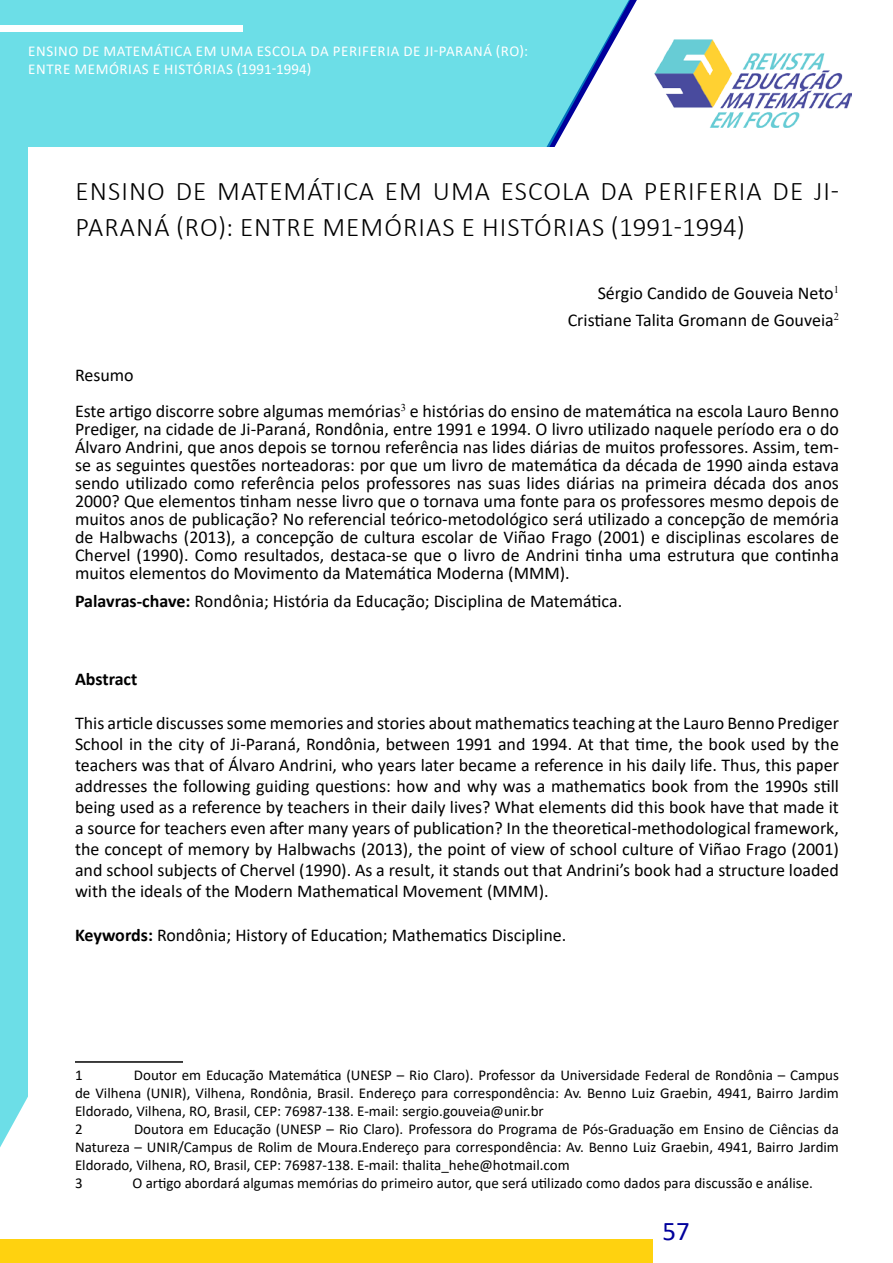
<style>
.page{position:relative;width:893px;height:1263px;background:#fff}
.page>*{position:absolute;margin:0;border:0;box-sizing:border-box;transform-origin:0 0}
.t1{font:300 27px/36px "Calibri";letter-spacing:.04em;color:#000}
.t2{font:27px "Calibri";color:#00009c}
.t3{font:18px/18px "Calibri";color:#000;text-align:justify}
.t4{font:700 18px "Calibri";color:#000}
.t5{font:15px/18px "Calibri";color:#000}
.t6{font:15px/18px "Calibri";letter-spacing:.04em;color:#fff}
.s1{font-weight:700}
</style>
<div class="page">
<img style="left:654px;top:39px;width:197px;height:88px">
<div style="left:0;top:0;width:630px;height:1147px;background:#6cdee7"></div>
<div style="left:0;top:25px;width:242px;height:6px;background:#fff"></div>
<div style="left:0;top:1239px;width:653px;height:24px;background:#ffd20f"></div>
<div style="left:28px;top:148px;width:835px;height:1074px;background:#fff"></div>
<hr style="left:75px;top:1061px;width:108px;height:2px;background:#000">
<p class="t6" style="left:28px;top:42px;width:501px">ENSINO DE MATEMÁTICA EM UMA ESCOLA DA PERIFERIA DE JI-PARANÁ (RO):<br>ENTRE MEMÓRIAS E HISTÓRIAS (1991-1994)</p>
<h1 class="t1" style="left:76px;top:173px;width:765px">ENSINO DE MATEMÁTICA EM UMA ESCOLA DA PERIFERIA DE JI-<br>PARANÁ (RO): ENTRE MEMÓRIAS E HISTÓRIAS (1991-1994)</h1>
<p class="t3" style="left:568px;top:279px;width:273px;line-height:27px;text-align:right">Sérgio Candido de Gouveia Neto<sup>1<br></sup>Cristiane Talita Gromann de Gouveia<sup>2</sup></p>
<p class="t3" style="left:75px;top:356px;width:765px;line-height:36px">Resumo<br>Este artigo discorre sobre algumas memórias<sup>3</sup> e histórias do ensino de matemática na escola Lauro Benno</p>
<p class="t3" style="left:75px;top:419px;width:765px">Prediger, na cidade de Ji-Paraná, Rondônia, entre 1991 e 1994. O livro utilizado naquele período era o do Álvaro Andrini, que anos depois se tornou referência nas lides diárias de muitos professores. Assim, tem&shy;se as seguintes questões norteadoras: por que um livro de matemática da década de 1990 ainda estava sendo utilizado como referência pelos professores nas suas lides diárias na primeira década dos anos 2000? Que elementos tinham nesse livro que o tornava uma fonte para os professores mesmo depois de muitos anos de publicação? No referencial teórico-metodológico será utilizado a concepção de memória de Halbwachs (2013), a concepção de cultura escolar de Viñao Frago (2001) e disciplinas escolares de Chervel (1990). Como resultados, destaca-se que o livro de Andrini tinha uma estrutura que continha muitos elementos do Movimento da Matemática Moderna (MMM).</p>
<p class="t3" style="left:75px;top:592px;width:549px"><span class="s1">Palavras-chave:</span> Rondônia; História da Educação; Disciplina de Matemática.</p>
<p class="t4" style="left:75px;top:667px;width:64px">Abstract</p>
<p class="t3" style="left:75px;top:712px;width:765px;line-height:21px">This article discusses some memories and stories about mathematics teaching at the Lauro Benno Prediger School in the city of Ji-Paraná, Rondônia, between 1991 and 1994. At that time, the book used by the teachers was that of Álvaro Andrini, who years later became a reference in his daily life. Thus, this paper addresses the following guiding questions: how and why was a mathematics book from the 1990s still being used as a reference by teachers in their daily lives? What elements did this book have that made it a source for teachers even after many years of publication? In the theoretical-methodological framework, the concept of memory by Halbwachs (2013), the point of view of school culture of Viñao Frago (2001) and school subjects of Chervel (1990). As a result, it stands out that Andrini’s book had a structure loaded with the ideals of the Modern Mathematical Movement (MMM).</p>
<p class="t3" style="left:75px;top:925px;width:493px"><span class="s1">Keywords:</span> Rondônia; History of Education; Mathematics Discipline.</p>
<p class="t5" style="left:75px;top:1065px;width:765px;text-indent:59px">Doutor em Educação Matemática (UNESP – Rio Claro). Professor da Universidade Federal de Rondônia – Campus de Vilhena (UNIR), Vilhena, Rondônia, Brasil. Endereço para correspondência: Av. Benno Luiz Graebin, 4941, Bairro Jardim Eldorado, Vilhena, RO, Brasil, CEP: 76987-138. E-mail: sergio.gouveia@unir.br<br>2</p>
<p class="t5" style="left:75px;top:1065px;width:9px">1</p>
<p class="t5" style="left:75px;top:1119px;width:765px;text-indent:59px">Doutora em Educação (UNESP – Rio Claro). Professora do Programa de Pós-Graduação em Ensino de Ciências da Natureza – UNIR/Campus de Rolim de Moura.Endereço para correspondência: Av. Benno Luiz Graebin, 4941, Bairro Jardim Eldorado, Vilhena, RO, Brasil, CEP: 76987-138. E-mail: thalita_hehe@hotmail.com<br>3</p>
<p class="t5" style="left:132px;top:1173px;width:682px">O artigo abordará algumas memórias do primeiro autor, que será utilizado como dados para discussão e análise.</p>
<h1 class="t2" style="left:662px;top:1212px;width:29px">57</h1>
</div>
